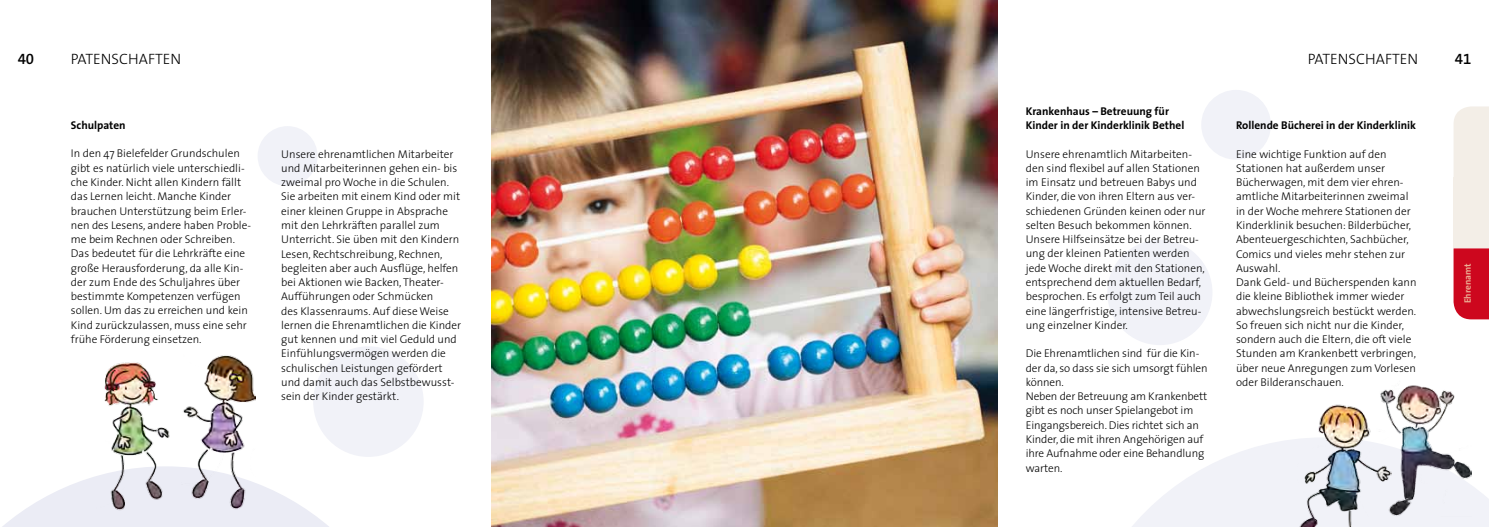
<style>
.page{position:relative;width:1489px;height:527px;background:#fff}
.page>*{position:absolute;margin:0;border:0;box-sizing:border-box;transform-origin:0 0}
.t1{font:300 15px "The Sans";color:#000}
.t2{font:15px "The Mix Semi Bold Expert";color:#000}
.t3{font:300 11.25px/14.2px "The Sans";color:#000}
.t4{font:700 11.25px/14.2px "The Sans";color:#000}
.t5{font:700 9.38px "The Sans";color:#ebad93}
</style>
<div class="page">
<div style="left:257px;top:126px;width:60px;height:60px;background:#f1f2f8;border-radius:50%"></div>
<svg style="left:3px;top:466px;width:325px;height:60px"></svg>
<img style="left:491px;top:0;width:506px;height:526px">
<div style="left:1107px;top:239px;width:105px;height:106px;background:#f1f2f8;border-radius:50%"></div>
<div style="left:1201px;top:90px;width:69px;height:69px;background:#f1f2f8;border-radius:50%"></div>
<div style="left:313px;top:346px;width:110px;height:110px;background:#f1f2f8;border-radius:50%"></div>
<svg style="left:1133px;top:439px;width:355px;height:87px;fill:#f1f2f8"></svg>
<div style="left:1453px;top:106px;width:35px;height:71px;background:#f3eee7"></div>
<div style="left:1453px;top:248px;width:35px;height:71px;background:#cd071e"></div>
<div style="left:1453px;top:177px;width:35px;height:71px;background:#f3eee7"></div>
<img style="left:1380px;top:385px;width:91px;height:131px">
<img style="left:1297px;top:403px;width:94px;height:123px">
<img style="left:181px;top:355px;width:74px;height:153px">
<img style="left:97px;top:362px;width:76px;height:149px">
<h1 class="t2" style="left:18px;top:46px;width:18px">40</h1>
<h1 class="t1" style="left:1307px;top:47px;width:112px">PATENSCHAFTEN</h1>
<h1 class="t2" style="left:1454px;top:46px;width:18px">41</h1>
<h1 class="t1" style="left:71px;top:47px;width:112px">PATENSCHAFTEN</h1>
<p class="t4" style="left:71px;top:117px;width:56px">Schulpaten</p>
<p class="t3" style="left:71px;top:146px;width:182px">In den 47 Bielefelder Grundschulen gibt es natürlich viele unterschiedli&shy;che Kinder. Nicht allen Kindern fällt das Lernen leicht. Manche Kinder brauchen Unterstützung beim Erler&shy;nen des Lesens, andere haben Proble&shy;me beim Rechnen oder Schreiben.<br>Das bedeutet für die Lehrkräfte eine große Herausforderung, da alle Kin&shy;der zum Ende des Schuljahres über bestimmte Kompetenzen verfügen sollen. Um das zu erreichen und kein Kind zurückzulassen, muss eine sehr frühe Förderung einsetzen.</p>
<p class="t3" style="left:281px;top:146px;width:181px">Unsere ehrenamtlichen Mitarbeiter und Mitarbeiterinnen gehen ein- bis zweimal pro Woche in die Schulen.<br>Sie arbeiten mit einem Kind oder mit einer kleinen Gruppe in Absprache mit den Lehrkräften parallel zum Unterricht. Sie üben mit den Kindern Lesen, Rechtschreibung, Rechnen, begleiten aber auch Ausflüge, helfen bei Aktionen wie Backen, Theater-Aufführungen oder Schmücken<br>des Klassenraums. Auf diese Weise lernen die Ehrenamtlichen die Kinder gut kennen und mit viel Geduld und Einfühlungsvermögen werden die schulischen Leistungen gefördert und damit auch das Selbstbewusst&shy;sein der Kinder gestärkt.</p>
<p class="t4" style="left:1025px;top:103px;width:160px">Krankenhaus – Betreuung für<br>Kinder in der Kinderklinik Bethel</p>
<p class="t3" style="left:1025px;top:146px;width:181px">Unsere ehrenamtlich Mitarbeiten&shy;den sind flexibel auf allen Stationen im Einsatz und betreuen Babys und Kinder, die von ihren Eltern aus ver&shy;schiedenen Gründen keinen oder nur selten Besuch bekommen können.<br>Unsere Hilfseinsätze bei der Betreu&shy;ung der kleinen Patienten werden jede Woche direkt mit den Stationen, entsprechend dem aktuellen Bedarf, besprochen. Es erfolgt zum Teil auch eine längerfristige, intensive Betreu&shy;ung einzelner Kinder.</p>
<p class="t3" style="left:1025px;top:346px;width:183px">Die Ehrenamtlichen sind für die Kin&shy;der da, so dass sie sich umsorgt fühlen können.<br>Neben der Betreuung am Krankenbett gibt es noch unser Spielangebot im<br>Eingangsbereich. Dies richtet sich an<br>Kinder, die mit ihren Angehörigen auf ihre Aufnahme oder eine Behandlung warten.</p>
<p class="t4" style="left:1235px;top:118px;width:181px">Rollende Bücherei in der Kinderklinik</p>
<p class="t3" style="left:1235px;top:146px;width:182px">Eine wichtige Funktion auf den<br>Stationen hat außerdem unser<br>Bücherwagen, mit dem vier ehren&shy;amtliche Mitarbeiterinnen zweimal in der Woche mehrere Stationen der<br>Kinderklinik besuchen: Bilderbücher,<br>Abenteuergeschichten, Sachbücher,<br>Comics und vieles mehr stehen zur<br>Auswahl.<br>Dank Geld- und Bücherspenden kann die kleine Bibliothek immer wieder abwechslungsreich bestückt werden.<br>So freuen sich nicht nur die Kinder, sondern auch die Eltern, die oft viele<br>Stunden am Krankenbett verbringen, über neue Anregungen zum Vorlesen oder Bilderanschauen.</p>
<p class="t5" style="left:1459px;top:303px;width:41px;rotate:-90deg">Ehrenamt</p>
</div>
